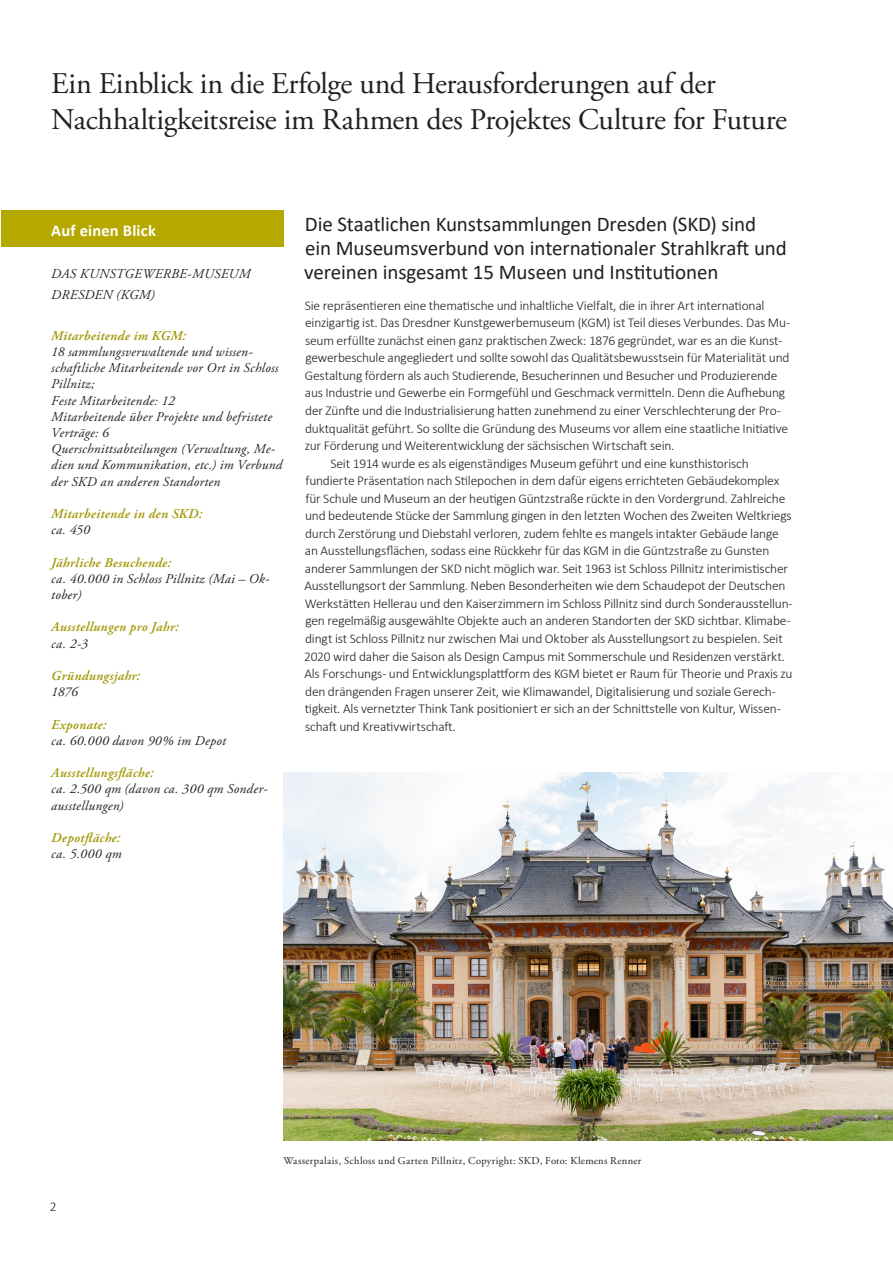
<style>
.page{position:relative;width:893px;height:1263px;background:#fff}
.page>*{position:absolute;margin:0;border:0;box-sizing:border-box;transform-origin:0 0}
._15_Überschrift_Erst{font:30px/36px "Adobe Garamond Pro";letter-spacing:-.015em;color:#231f20}
._15_Überschrift_Zwei{font:21px/24px "Calibri";letter-spacing:-.01em;color:#231f20}
._15_Marginalien{font:700 16.5px "Calibri";letter-spacing:.01em;color:#fff}
._15_Mengentext_A4{font:300 13.5px/17.5px "Calibri";letter-spacing:-.015em;color:#231f20}
._15_Marginalien-2{font:italic 13.5px/16.2px "Adobe Garamond Pro";letter-spacing:.02em;color:#231f20}
._15_Marginalien-3{font:italic 600 13.5px "Adobe Garamond Pro";letter-spacing:.025em;color:#a09600}
._15_Marginalien-4{font:10.5px "Adobe Garamond Pro";letter-spacing:.035em;color:#231f20}
</style>
<div class="page">
<div style="left:1px;top:210px;width:282px;height:37px;background:#b5a901"></div>
<hr style="left:892px;top:71px;width:1px;height:58px;background:#ffed16">
<img style="left:283px;top:773px;width:610px;height:367px">
<p class="_15_Überschrift_Erst" style="left:51px;top:66px;width:737px">Ein Einblick in die Erfolge und Herausforderungen auf der<br>Nachhaltigkeitsreise im Rahmen des Projektes Culture for Future</p>
<p class="_15_Marginalien" style="left:51px;top:218px;width:106px">Auf einen Blick</p>
<p class="_15_Marginalien-2" style="left:51px;top:263px;width:201px;line-height:21px">DAS KUNSTGEWERBE-MUSEUM<br>DRESDEN (KGM)</p>
<p class="_15_Marginalien-3" style="left:51px;top:328px;width:136px">Mitarbeitende im KGM:</p>
<p class="_15_Marginalien-2" style="left:51px;top:344px;width:229px">18 sammlungsverwaltende und wissen&shy;schaftliche Mitarbeitende vor Ort in Schloss<br>Pillnitz;</p>
<p class="_15_Marginalien-2" style="left:51px;top:393px;width:125px">Feste Mitarbeitende: 12</p>
<p class="_15_Marginalien-2" style="left:51px;top:409px;width:222px">Mitarbeitende über Projekte und befristete<br>Verträge: 6</p>
<p class="_15_Marginalien-2" style="left:51px;top:441px;width:232px">Querschnittsabteilungen (Verwaltung, Me&shy;dien und Kommunikation, etc.) im Verbund der SKD an anderen Standorten</p>
<p class="_15_Marginalien-3" style="left:51px;top:506px;width:152px">Mitarbeitende in den SKD:</p>
<p class="_15_Marginalien-2" style="left:51px;top:522px;width:40px">ca. 450</p>
<p class="_15_Marginalien-3" style="left:51px;top:555px;width:121px">Jährliche Besuchende:</p>
<p class="_15_Marginalien-2" style="left:51px;top:571px;width:220px">ca. 40.000 in Schloss Pillnitz (Mai – Ok&shy;tober)</p>
<p class="_15_Marginalien-3" style="left:51px;top:619px;width:129px">Ausstellungen pro Jahr:</p>
<p class="_15_Marginalien-2" style="left:51px;top:636px;width:38px">ca. 2-3</p>
<p class="_15_Marginalien-3" style="left:51px;top:668px;width:90px">Gründungsjahr:</p>
<p class="_15_Marginalien-2" style="left:51px;top:684px;width:28px">1876</p>
<p class="_15_Marginalien-3" style="left:51px;top:717px;width:56px">Exponate:</p>
<p class="_15_Marginalien-2" style="left:51px;top:733px;width:176px">ca. 60.000 davon 90% im Depot</p>
<p class="_15_Marginalien-3" style="left:51px;top:765px;width:104px">Ausstellungsfläche:</p>
<p class="_15_Marginalien-2" style="left:51px;top:781px;width:218px">ca. 2.500 qm (davon ca. 300 qm Sonder&shy;ausstellungen)</p>
<p class="_15_Marginalien-3" style="left:51px;top:830px;width:70px">Depotfläche:</p>
<p class="_15_Marginalien-2" style="left:51px;top:846px;width:72px">ca. 5.000 qm</p>
<p class="_15_Überschrift_Zwei" style="left:304px;top:212px;width:484px">Die Staatlichen Kunstsammlungen Dresden (SKD) sind<br>ein Museumsverbund von internationaler Strahlkraft und vereinen insgesamt 15 Museen und Institutionen</p>
<p class="_15_Mengentext_A4" style="left:305px;top:296px;width:487px">Sie repräsentieren eine thematische und inhaltliche Vielfalt, die in ihrer Art international einzigartig ist. Das Dresdner Kunstgewerbemuseum (KGM) ist Teil dieses Verbundes. Das Mu&shy;seum erfüllte zunächst einen ganz praktischen Zweck: 1876 gegründet, war es an die Kunst&shy;gewerbeschule angegliedert und sollte sowohl das Qualitätsbewusstsein für Materialität und Gestaltung fördern als auch Studierende, Besucherinnen und Besucher und Produzierende aus Industrie und Gewerbe ein Formgefühl und Geschmack vermitteln. Denn die Aufhebung der Zünfte und die Industrialisierung hatten zunehmend zu einer Verschlechterung der Pro&shy;duktqualität geführt. So sollte die Gründung des Museums vor allem eine staatliche Initiative zur Förderung und Weiterentwicklung der sächsischen Wirtschaft sein.</p>
<p class="_15_Mengentext_A4" style="left:304px;top:454px;width:490px;text-indent:26px">Seit 1914 wurde es als eigenständiges Museum geführt und eine kunsthistorisch fundierte Präsentation nach Stilepochen in dem dafür eigens errichteten Gebäudekomplex für Schule und Museum an der heutigen Güntzstraße rückte in den Vordergrund. Zahlreiche und bedeutende Stücke der Sammlung gingen in den letzten Wochen des Zweiten Weltkriegs durch Zerstörung und Diebstahl verloren, zudem fehlte es mangels intakter Gebäude lange an Ausstellungsflächen, sodass eine Rückkehr für das KGM in die Güntzstraße zu Gunsten anderer Sammlungen der SKD nicht möglich war. Seit 1963 ist Schloss Pillnitz interimistischer Ausstellungsort der Sammlung. Neben Besonderheiten wie dem Schaudepot der Deutschen Werkstätten Hellerau und den Kaiserzimmern im Schloss Pillnitz sind durch Sonderausstellun&shy;gen regelmäßig ausgewählte Objekte auch an anderen Standorten der SKD sichtbar. Klimabe&shy;dingt ist Schloss Pillnitz nur zwischen Mai und Oktober als Ausstellungsort zu bespielen. Seit 2020 wird daher die Saison als Design Campus mit Sommerschule und Residenzen verstärkt.<br>Als Forschungs- und Entwicklungsplattform des KGM bietet er Raum für Theorie und Praxis zu den drängenden Fragen unserer Zeit, wie Klimawandel, Digitalisierung und soziale Gerech&shy;tigkeit. Als vernetzter Think Tank positioniert er sich an der Schnittstelle von Kultur, Wissen&shy;schaft und Kreativwirtschaft.</p>
<p class="_15_Mengentext_A4" style="left:50px;top:1197px;width:8px">2</p>
<p class="_15_Marginalien-4" style="left:283px;top:1155px;width:359px">Wasserpalais, Schloss und Garten Pillnitz, Copyright: SKD, Foto: Klemens Renner</p>
</div>
